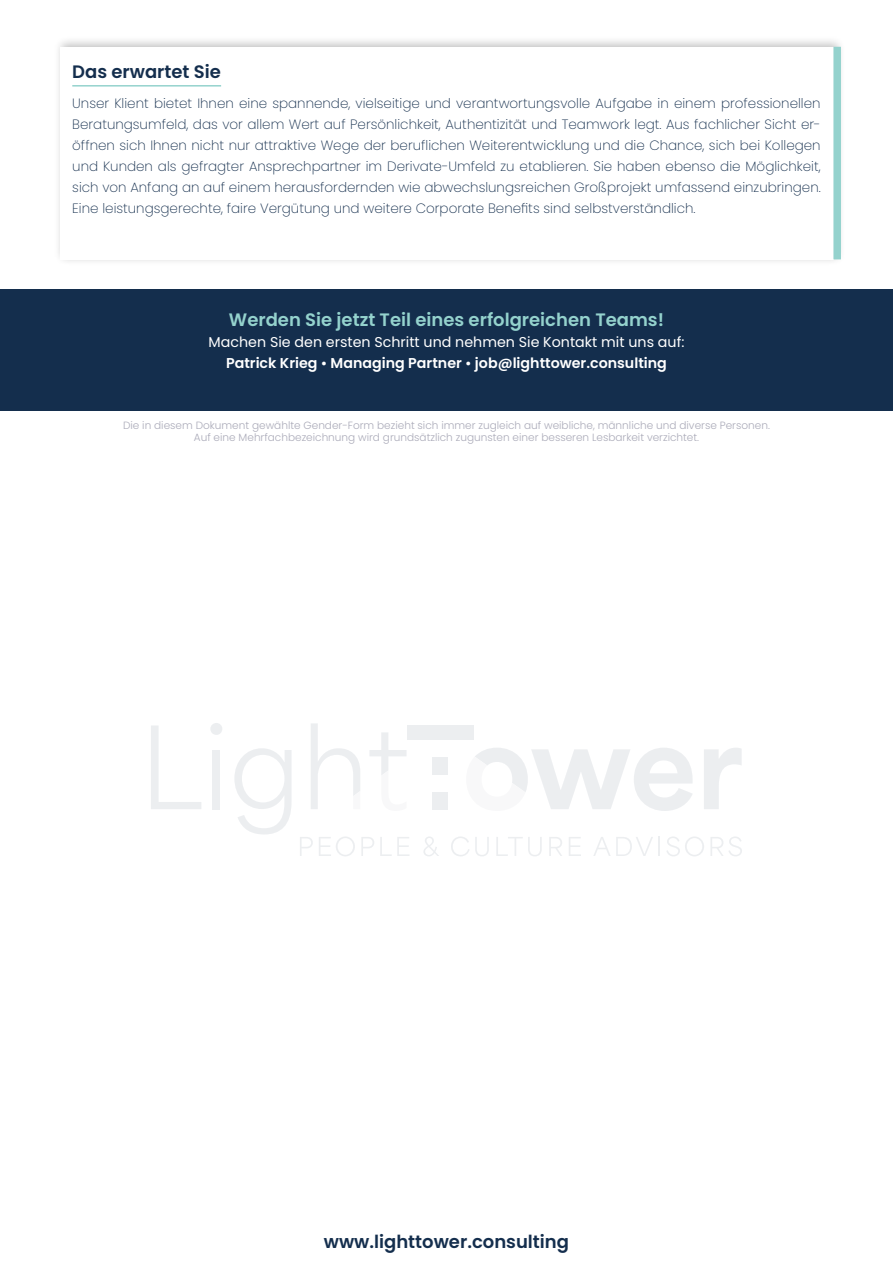
<style>
.page{position:relative;width:893px;height:1263px;background:#fff}
.page>*{position:absolute;margin:0;border:0;box-sizing:border-box;transform-origin:0 0}
.t1{font:600 18px "Poppins";color:#94d2cd}
.t2{font:600 18px "Poppins";color:#142e4d}
.t3{font:14.25px/21px "Poppins";color:#fff;text-align:center}
.t4{font:200 13.5px/21px "Poppins";color:#142e4d;text-align:justify}
.t5{font:300 10.5px/12.6px "Poppins";color:#ababb9;text-align:center}
.s1{font-weight:600}
.s2{font-weight:600;font-size:13.5px}
</style>
<div class="page">
<div style="left:0;top:289px;width:893px;height:121px;background:#142e4d"></div>
<div style="left:54px;top:35px;width:792px;height:231px;background:#000;opacity:.25"></div>
<div style="left:60px;top:47px;width:773px;height:212px;background:#fff"></div>
<hr style="left:72px;top:85px;width:149px;height:2px;background:#94d2cd">
<div style="left:833px;top:47px;width:8px;height:212px;background:#94d2cd"></div>
<svg style="left:151px;top:726px;width:50px;height:83px"></svg>
<div style="left:213px;top:750px;width:7px;height:59px;background:#eceef0"></div>
<svg style="left:234px;top:748px;width:58px;height:86px"></svg>
<div style="left:210px;top:723px;width:12px;height:12px;background:#eceef0;border-radius:50%"></div>
<svg style="left:704px;top:748px;width:38px;height:61px"></svg>
<svg style="left:311px;top:723px;width:49px;height:86px"></svg>
<svg style="left:369px;top:732px;width:38px;height:43px"></svg>
<svg style="left:475px;top:748px;width:218px;height:63px"></svg>
<div style="left:407px;top:725px;width:66px;height:15px;background:#eceef0"></div>
<div style="left:432px;top:757px;width:16px;height:18px;background:#eceef0"></div>
<div style="left:432px;top:792px;width:16px;height:17px;background:#eceef0"></div>
<svg style="left:300px;top:837px;width:13px;height:19px"></svg>
<svg style="left:319px;top:837px;width:36px;height:19px"></svg>
<svg style="left:361px;top:837px;width:13px;height:19px"></svg>
<svg style="left:380px;top:837px;width:29px;height:19px"></svg>
<svg style="left:423px;top:837px;width:16px;height:19px"></svg>
<svg style="left:451px;top:837px;width:38px;height:19px"></svg>
<svg style="left:496px;top:837px;width:46px;height:19px"></svg>
<svg style="left:549px;top:837px;width:13px;height:19px"></svg>
<svg style="left:569px;top:837px;width:12px;height:19px"></svg>
<svg style="left:594px;top:837px;width:66px;height:19px"></svg>
<svg style="left:667px;top:837px;width:37px;height:19px"></svg>
<svg style="left:711px;top:837px;width:31px;height:19px"></svg>
<h1 class="t2" style="left:72px;top:62px;width:150px">Das erwartet Sie</h1>
<p class="t4" style="left:72px;top:93px;width:750px">Unser Klient bietet Ihnen eine spannende, vielseitige und verantwortungsvolle Aufgabe in einem professionellen Beratungsumfeld, das vor allem Wert auf Persönlichkeit, Authentizität und Teamwork legt. Aus fachlicher Sicht er&shy;öffnen sich Ihnen nicht nur attraktive Wege der beruflichen Weiterentwicklung und die Chance, sich bei Kollegen und Kunden als gefragter Ansprechpartner im Derivate-Umfeld zu etablieren. Sie haben ebenso die Möglichkeit, sich von Anfang an auf einem herausfordernden wie abwechslungsreichen Großprojekt umfassend einzubringen.<br>Eine leistungsgerechte, faire Vergütung und weitere Corporate Benefits sind selbstverständlich.</p>
<h1 class="t1" style="left:229px;top:309px;width:437px">Werden Sie jetzt Teil eines erfolgreichen Teams!</h1>
<p class="t3" style="left:209px;top:332px;width:477px">Machen Sie den ersten Schritt und nehmen Sie Kontakt mit uns auf:<br><span class="s1">Patrick Krieg</span> <span class="s2">•</span> <span class="s1">Managing Partner</span> <span class="s2">•</span> <span class="s1">job@lighttower.consulting</span></p>
<p class="t5" style="left:123px;top:419px;width:648px">Die in diesem Dokument gewählte Gender-Form bezieht sich immer zugleich auf weibliche, männliche und diverse Personen.<br>Auf eine Mehrfachbezeichnung wird grundsätzlich zugunsten einer besseren Lesbarkeit verzichtet.</p>
<h1 class="t2" style="left:324px;top:1231px;width:247px">www.lighttower.consulting</h1>
</div>
